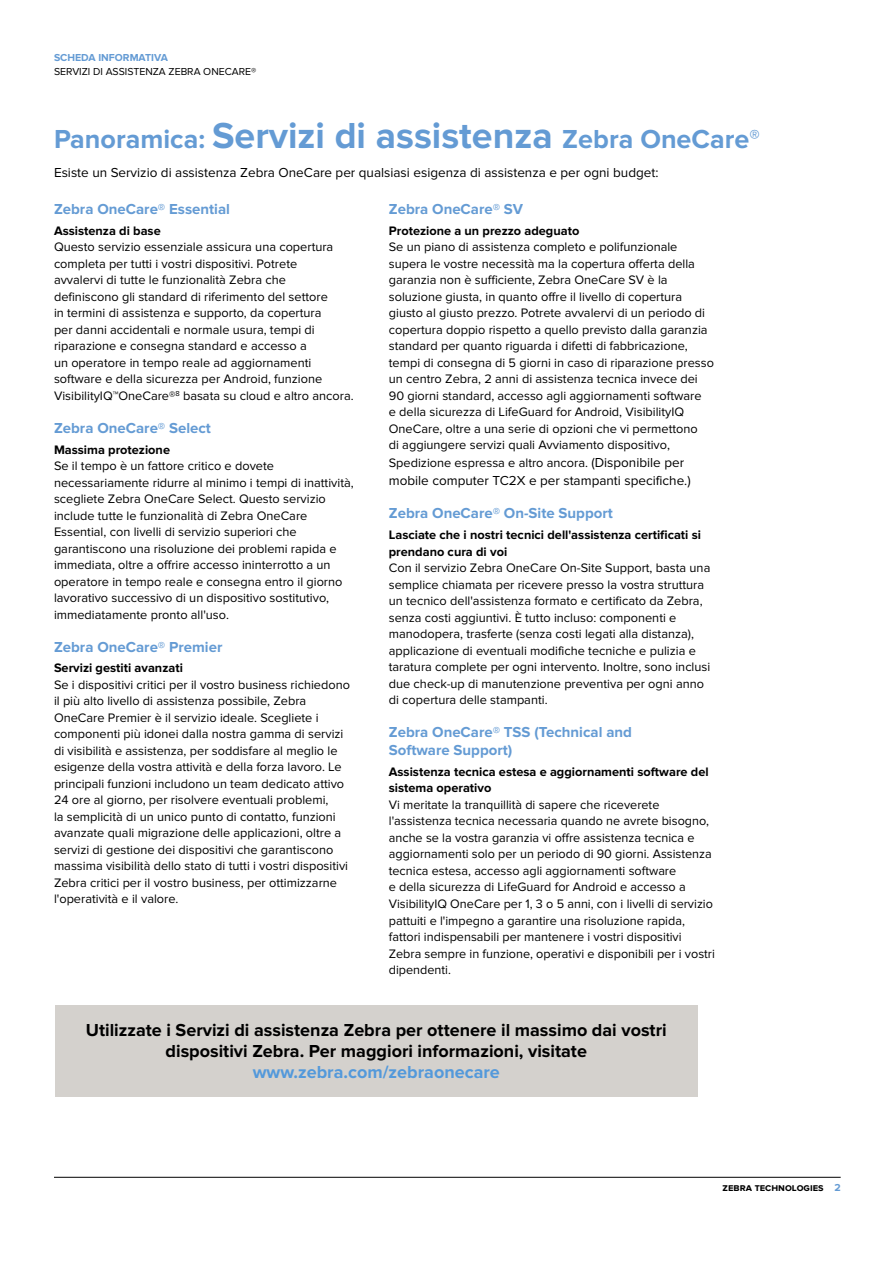
<style>
.page{position:relative;width:893px;height:1263px;background:#fff}
.page>*{position:absolute;margin:0;border:0;box-sizing:border-box;transform-origin:0 0}
.t1{font:700 27px "Proxima Nova";color:#649bd4}
.t2{font:700 18px/21px "Proxima Nova";color:#000;text-align:center}
.t3{font:700 18px "Proxima Nova";color:#5399db}
.t4{font:700 15px/18px "Proxima Nova";color:#649bd4}
.t5{font:13.5px "Proxima Nova";color:#000}
.t6{font:12.75px/16.5px "Proxima Nova";color:#000}
.t7{font:700 12.75px/16.5px "Proxima Nova";color:#000}
.t8{font:10.5px "Proxima Nova";color:#000}
.t9{font:700 10.5px "Proxima Nova";color:#000}
.t10{font:700 10.5px "Proxima Nova";color:#649bd4}
.s1{font-size:37.5px}
.s2{font-size:13.5px}
.s3{color:#649bd4}
</style>
<div class="page">
<hr style="left:54px;top:1177px;width:787px;height:1px;background:#000">
<div style="left:55px;top:1005px;width:642px;height:92px;background:#d4d1cd"></div>
<p class="t10" style="left:54px;top:51px;width:116px">SCHEDA INFORMATIVA</p>
<p class="t8" style="left:54px;top:66px;width:204px">SERVIZI DI ASSISTENZA ZEBRA ONECARE®</p>
<h1 class="t1" style="left:54px;top:124px;width:707px">Panoramica: <span class="s1">Servizi di assistenza</span> Zebra OneCare<sup>®</sup></h1>
<p class="t5" style="left:54px;top:165px;width:606px">Esiste un Servizio di assistenza Zebra OneCare per qualsiasi esigenza di assistenza e per ogni budget:</p>
<p class="t4" style="left:54px;top:200px;width:177px">Zebra OneCare® Essential</p>
<p class="t7" style="left:54px;top:223px;width:108px">Assistenza di base</p>
<p class="t6" style="left:54px;top:239px;width:301px">Questo servizio essenziale assicura una copertura completa per tutti i vostri dispositivi. Potrete<br>avvalervi di tutte le funzionalità Zebra che definiscono gli standard di riferimento del settore<br>in termini di assistenza e supporto, da copertura<br>per danni accidentali e normale usura, tempi di riparazione e consegna standard e accesso a<br>un operatore in tempo reale ad aggiornamenti software e della sicurezza per Android, funzione VisibilityIQ™OneCare®<sup>8</sup> basata su cloud e altro ancora.</p>
<p class="t4" style="left:54px;top:419px;width:159px">Zebra OneCare® Select</p>
<p class="t7" style="left:54px;top:441px;width:118px">Massima protezione</p>
<p class="t6" style="left:54px;top:458px;width:301px">Se il tempo è un fattore critico e dovete necessariamente ridurre al minimo i tempi di inattività, scegliete Zebra OneCare Select. Questo servizio include tutte le funzionalità di Zebra OneCare Essential, con livelli di servizio superiori che garantiscono una risoluzione dei problemi rapida e immediata, oltre a offrire accesso ininterrotto a un operatore in tempo reale e consegna entro il giorno lavorativo successivo di un dispositivo sostitutivo, immediatamente pronto all'uso.</p>
<p class="t4" style="left:54px;top:638px;width:170px">Zebra OneCare® Premier</p>
<p class="t7" style="left:54px;top:660px;width:130px">Servizi gestiti avanzati</p>
<p class="t6" style="left:54px;top:677px;width:298px">Se i dispositivi critici per il vostro business richiedono il più alto livello di assistenza possibile, Zebra OneCare Premier è il servizio ideale. Scegliete i componenti più idonei dalla nostra gamma di servizi di visibilità e assistenza, per soddisfare al meglio le esigenze della vostra attività e della forza lavoro. Le principali funzioni includono un team dedicato attivo 24 ore al giorno, per risolvere eventuali problemi,<br>la semplicità di un unico punto di contatto, funzioni avanzate quali migrazione delle applicazioni, oltre a servizi di gestione dei dispositivi che garantiscono massima visibilità dello stato di tutti i vostri dispositivi Zebra critici per il vostro business, per ottimizzarne l'operatività e il valore.</p>
<p class="t4" style="left:389px;top:200px;width:136px">Zebra OneCare® SV</p>
<p class="t7" style="left:389px;top:223px;width:192px">Protezione a un prezzo adeguato</p>
<p class="t6" style="left:389px;top:239px;width:327px">Se un piano di assistenza completo e polifunzionale supera le vostre necessità ma la copertura offerta della garanzia non è sufficiente, Zebra OneCare SV è la soluzione giusta, in quanto offre il livello di copertura giusto al giusto prezzo. Potrete avvalervi di un periodo di copertura doppio rispetto a quello previsto dalla garanzia standard per quanto riguarda i difetti di fabbricazione, tempi di consegna di 5 giorni in caso di riparazione presso un centro Zebra, 2 anni di assistenza tecnica invece dei 90 giorni standard, accesso agli aggiornamenti software<br>e della sicurezza di LifeGuard for Android, VisibilityIQ OneCare, oltre a una serie di opzioni che vi permettono<br>di aggiungere servizi quali Avviamento dispositivo,</p>
<p class="t6" style="left:389px;top:455px;width:297px">Spedizione espressa e altro ancora. <span class="s2">(Disponibile per</span></p>
<p class="t5" style="left:389px;top:473px;width:303px">mobile computer TC2X e per stampanti specifiche.)</p>
<p class="t4" style="left:389px;top:505px;width:226px">Zebra OneCare® On-Site Support</p>
<p class="t7" style="left:389px;top:527px;width:314px">Lasciate che i nostri tecnici dell'assistenza certificati si prendano cura di voi</p>
<p class="t6" style="left:389px;top:560px;width:323px">Con il servizio Zebra OneCare On-Site Support, basta una semplice chiamata per ricevere presso la vostra struttura un tecnico dell'assistenza formato e certificato da Zebra, senza costi aggiuntivi. È tutto incluso: componenti e manodopera, trasferte (senza costi legati alla distanza), applicazione di eventuali modifiche tecniche e pulizia e taratura complete per ogni intervento. Inoltre, sono inclusi due check-up di manutenzione preventiva per ogni anno di copertura delle stampanti.</p>
<p class="t4" style="left:389px;top:723px;width:245px">Zebra OneCare® TSS (Technical and<br>Software Support)</p>
<p class="t7" style="left:389px;top:764px;width:321px">Assistenza tecnica estesa e aggiornamenti software del sistema operativo</p>
<p class="t6" style="left:389px;top:797px;width:328px">Vi meritate la tranquillità di sapere che riceverete l'assistenza tecnica necessaria quando ne avrete bisogno, anche se la vostra garanzia vi offre assistenza tecnica e aggiornamenti solo per un periodo di 90 giorni. Assistenza tecnica estesa, accesso agli aggiornamenti software<br>e della sicurezza di LifeGuard for Android e accesso a VisibilityIQ OneCare per 1, 3 o 5 anni, con i livelli di servizio pattuiti e l'impegno a garantire una risoluzione rapida, fattori indispensabili per mantenere i vostri dispositivi Zebra sempre in funzione, operativi e disponibili per i vostri dipendenti.</p>
<h2 class="t2" style="left:86px;top:1020px;width:582px">Utilizzate i Servizi di assistenza Zebra per ottenere il massimo dai vostri dispositivi Zebra. Per maggiori informazioni, visitate</h2>
<h2 class="t3" style="left:253px;top:1061px;width:249px">www.zebra.com/zebraonecare</h2>
<p class="t9" style="left:723px;top:1181px;width:120px">zebra technologies <span class="s3">2</span></p>
</div>
